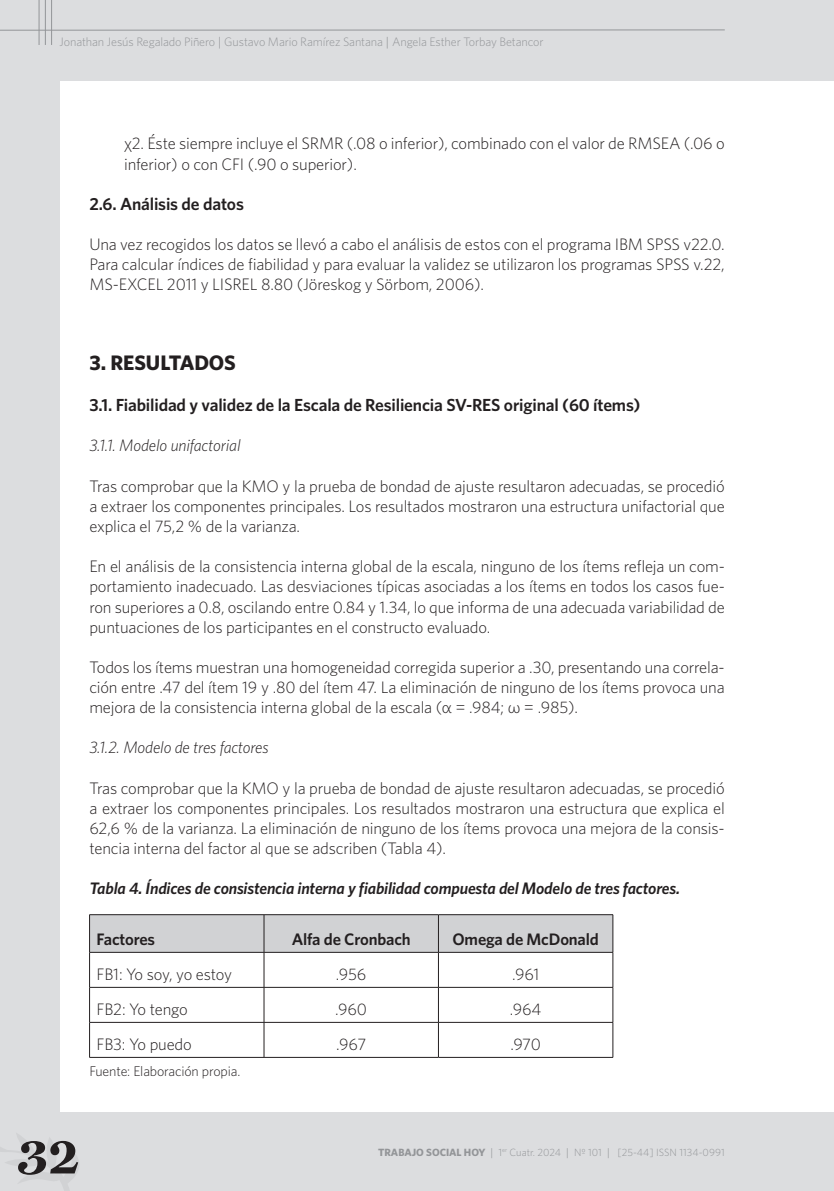
<style>
.page{position:relative;width:834px;height:1191px;background:#fff}
.page>*{position:absolute;margin:0;border:0;box-sizing:border-box;transform-origin:0 0}
.t1{font:700 52.5px "Miller Text";color:#231f20}
.t2{font:700 21px "Whitney";letter-spacing:-.01em;color:#231f20}
.t3{font:600 17.5px "Whitney";letter-spacing:-.01em;color:#231f20}
.t4{font:300 16.62px/20.1px "Whitney";letter-spacing:-.01em;color:#231f20;text-align:justify}
.t5{font:italic 600 16.62px "Whitney";letter-spacing:-.01em;color:#231f20}
.t6{font:italic 300 16.62px "Whitney";letter-spacing:-.01em;color:#231f20}
.t7{font:600 16.62px "Whitney";letter-spacing:-.01em;color:#231f20}
.t8{font:300 14px "Whitney";letter-spacing:-.01em;color:#231f20}
.t9{font:300 12.25px "Whitney";letter-spacing:-.01em;color:#939598}
.t10{font:300 10.5px "Whitney";color:#939598}
.s1{font-family:"Miller Text";font-weight:400}
.s2{font-weight:700}
</style>
<div class="page">
<div style="left:0;top:0;width:833px;height:1191px;background:#dcdddf"></div>
<div style="left:60px;top:81px;width:773px;height:1030px;background:#fff"></div>
<svg style="left:0;top:1134px;width:79px;height:57px"></svg>
<hr style="left:39px;top:0;width:1px;height:45px;background:#939598">
<hr style="left:0;top:30px;width:724px;height:1px;background:#939598">
<hr style="left:45px;top:0;width:1px;height:45px;background:#939598">
<hr style="left:51px;top:0;width:1px;height:45px;background:#939598">
<div style="left:90px;top:915px;width:522px;height:37px;background:#d1d2d4"></div>
<hr style="left:89px;top:914px;width:175px;height:1px;background:#231f20">
<hr style="left:89px;top:915px;width:1px;height:37px;background:#231f20">
<hr style="left:264px;top:914px;width:174px;height:1px;background:#231f20">
<hr style="left:264px;top:915px;width:1px;height:37px;background:#231f20">
<hr style="left:438px;top:914px;width:175px;height:1px;background:#231f20">
<hr style="left:438px;top:915px;width:1px;height:37px;background:#231f20">
<hr style="left:612px;top:915px;width:1px;height:37px;background:#231f20">
<hr style="left:89px;top:952px;width:175px;height:1px;background:#231f20">
<hr style="left:89px;top:952px;width:1px;height:35px;background:#231f20">
<hr style="left:264px;top:952px;width:174px;height:1px;background:#231f20">
<hr style="left:264px;top:952px;width:1px;height:35px;background:#231f20">
<hr style="left:438px;top:952px;width:175px;height:1px;background:#231f20">
<hr style="left:438px;top:952px;width:1px;height:35px;background:#231f20">
<hr style="left:612px;top:952px;width:1px;height:35px;background:#231f20">
<hr style="left:89px;top:987px;width:175px;height:1px;background:#231f20">
<hr style="left:89px;top:987px;width:1px;height:35px;background:#231f20">
<hr style="left:264px;top:987px;width:174px;height:1px;background:#231f20">
<hr style="left:264px;top:987px;width:1px;height:35px;background:#231f20">
<hr style="left:438px;top:987px;width:175px;height:1px;background:#231f20">
<hr style="left:438px;top:987px;width:1px;height:35px;background:#231f20">
<hr style="left:612px;top:987px;width:1px;height:35px;background:#231f20">
<hr style="left:89px;top:1022px;width:175px;height:1px;background:#231f20">
<hr style="left:89px;top:1022px;width:1px;height:35px;background:#231f20">
<hr style="left:264px;top:1022px;width:174px;height:1px;background:#231f20">
<hr style="left:264px;top:1022px;width:1px;height:35px;background:#231f20">
<hr style="left:438px;top:1022px;width:175px;height:1px;background:#231f20">
<hr style="left:438px;top:1022px;width:1px;height:35px;background:#231f20">
<hr style="left:612px;top:1022px;width:1px;height:35px;background:#231f20">
<hr style="left:89px;top:1057px;width:175px;height:1px;background:#231f20">
<hr style="left:264px;top:1057px;width:174px;height:1px;background:#231f20">
<hr style="left:438px;top:1057px;width:175px;height:1px;background:#231f20">
<p class="t9" style="left:60px;top:34px;width:485px">Jonathan Jesús Regalado Piñero <span class="s1">|</span> Gustavo Mario Ramírez Santana <span class="s1">|</span> Angela Esther Torbay Betancor</p>
<p class="t4" style="left:124px;top:133px;width:602px">χ2. Éste siempre incluye el SRMR (.08 o inferior), combinado con el valor de RMSEA (.06 o inferior) o con CFI (.90 o superior).</p>
<p class="t3" style="left:89px;top:192px;width:156px">2.6. Análisis de datos</p>
<p class="t4" style="left:89px;top:234px;width:637px">Una vez recogidos los datos se llevó a cabo el análisis de estos con el programa IBM SPSS v22.0.<br>Para calcular índices de fiabilidad y para evaluar la validez se utilizaron los programas SPSS v.22, MS-EXCEL 2011 y LISREL 8.80 (Jöreskog y Sörbom, 2006).</p>
<p class="t2" style="left:89px;top:349px;width:148px">3. RESULTADOS</p>
<p class="t3" style="left:89px;top:393px;width:552px">3.1. Fiabilidad y validez de la Escala de Resiliencia SV-RES original (60 ítems)</p>
<p class="t6" style="left:89px;top:434px;width:153px">3.1.1. Modelo unifactorial</p>
<p class="t4" style="left:89px;top:475px;width:637px">Tras comprobar que la KMO y la prueba de bondad de ajuste resultaron adecuadas, se procedió a extraer los componentes principales. Los resultados mostraron una estructura unifactorial que explica el 75,2 % de la varianza.</p>
<p class="t4" style="left:89px;top:556px;width:637px">En el análisis de la consistencia interna global de la escala, ninguno de los ítems refleja un com&shy;portamiento inadecuado. Las desviaciones típicas asociadas a los ítems en todos los casos fue&shy;ron superiores a 0.8, oscilando entre 0.84 y 1.34, lo que informa de una adecuada variabilidad de puntuaciones de los participantes en el constructo evaluado.</p>
<p class="t4" style="left:89px;top:656px;width:636px">Todos los ítems muestran una homogeneidad corregida superior a .30, presentando una correla&shy;ción entre .47 del ítem 19 y .80 del ítem 47. La eliminación de ninguno de los ítems provoca una mejora de la consistencia interna global de la escala (α = .984; ω = .985).</p>
<p class="t6" style="left:89px;top:736px;width:181px">3.1.2. Modelo de tres factores</p>
<p class="t4" style="left:89px;top:777px;width:637px">Tras comprobar que la KMO y la prueba de bondad de ajuste resultaron adecuadas, se procedió a extraer los componentes principales. Los resultados mostraron una estructura que explica el 62,6 % de la varianza. La eliminación de ninguno de los ítems provoca una mejora de la consis&shy;tencia interna del factor al que se adscriben (Tabla 4).</p>
<p class="t5" style="left:89px;top:877px;width:592px">Tabla 4. Índices de consistencia interna y fiabilidad compuesta del Modelo de tres factores.</p>
<p class="t7" style="left:97px;top:928px;width:60px">Factores</p>
<p class="t7" style="left:292px;top:928px;width:120px">Alfa de Cronbach</p>
<p class="t7" style="left:452px;top:928px;width:148px">Omega de McDonald</p>
<p class="t4" style="left:97px;top:964px;width:137px">FB1: Yo soy, yo estoy</p>
<p class="t4" style="left:336px;top:964px;width:32px">.956</p>
<p class="t4" style="left:512px;top:964px;width:29px">.961</p>
<p class="t4" style="left:97px;top:999px;width:93px">FB2: Yo tengo</p>
<p class="t4" style="left:335px;top:999px;width:33px">.960</p>
<p class="t4" style="left:509px;top:999px;width:33px">.964</p>
<p class="t4" style="left:97px;top:1034px;width:97px">FB3: Yo puedo</p>
<p class="t4" style="left:336px;top:1034px;width:31px">.967</p>
<p class="t4" style="left:510px;top:1034px;width:32px">.970</p>
<p class="t8" style="left:89px;top:1061px;width:152px">Fuente: Elaboración propia.</p>
<h1 class="t1" style="left:17px;top:1124px;width:64px">32</h1>
<p class="t10" style="left:378px;top:1145px;width:348px"><span class="s2">TRABAJO SOCIAL HOY</span> <span class="s1">|</span> 1<sup>er</sup> Cuatr. 2024 <span class="s1">|</span> Nº 101 <span class="s1">|</span> [25-44] ISSN 1134-0991</p>
</div>
